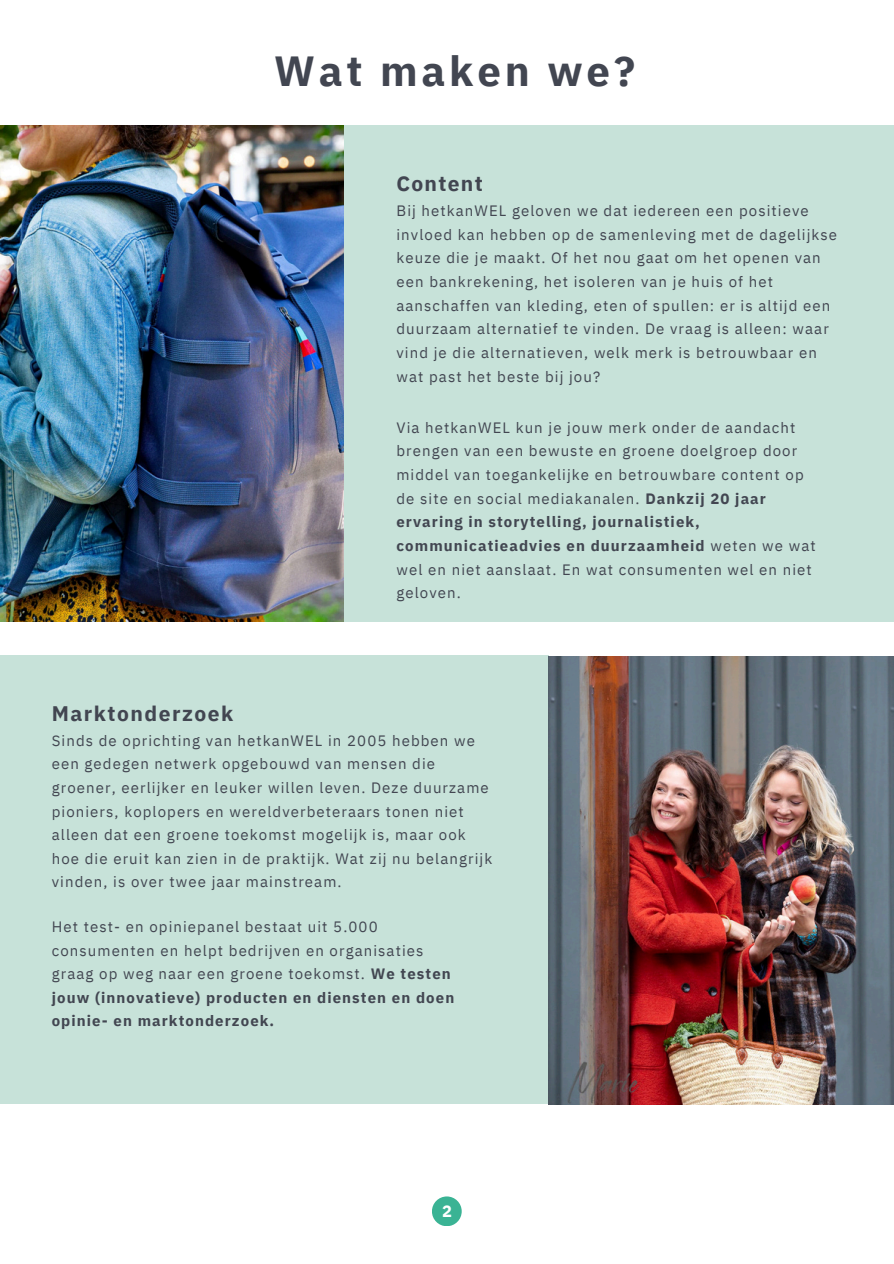
<style>
.page{position:relative;width:894px;height:1264px;background:#fff}
.page>*{position:absolute;margin:0;border:0;box-sizing:border-box;transform-origin:0 0}
.t1{font:700 42px "IBM Plex Sans";letter-spacing:.09em;color:#424651}
.t2{font:700 21px "IBM Plex Sans";letter-spacing:.07em;color:#424651}
.t3{font:700 16.5px "IBM Plex Sans";color:#fff}
.t4{font:15px/23.7px "IBM Plex Sans";letter-spacing:.07em;color:#424651}
.s1{font-weight:700}
</style>
<div class="page">
<div style="left:0;top:655px;width:549px;height:448px;background:#c7e2d9"></div>
<img style="left:0;top:125px;width:344px;height:497px">
<div style="left:344px;top:125px;width:549px;height:497px;background:#c7e2d9"></div>
<div style="left:432px;top:1196px;width:29px;height:30px;background:#3ab394;border-radius:50%"></div>
<img style="left:549px;top:656px;width:344px;height:448px">
<p class="t1" style="left:274px;top:43px;width:362px">Wat maken we?</p>
<p class="t2" style="left:396px;top:170px;width:88px">Content</p>
<p class="t4" style="left:396px;top:199px;width:442px">Bij hetkanWEL geloven we dat iedereen een positieve invloed kan hebben op de samenleving met de dagelijkse keuze die je maakt. Of het nou gaat om het openen van een bankrekening, het isoleren van je huis of het aanschaffen van kleding, eten of spullen: er is altijd een duurzaam alternatief te vinden. De vraag is alleen: waar vind je die alternatieven, welk merk is betrouwbaar en wat past het beste bij jou?</p>
<p class="t4" style="left:396px;top:415px;width:421px">Via hetkanWEL kun je jouw merk onder de aandacht brengen van een bewuste en groene doelgroep door middel van toegankelijke en betrouwbare content op de site en social mediakanalen. <span class="s1">Dankzij 20 jaar ervaring in storytelling, journalistiek, communicatieadvies en duurzaamheid</span> weten we wat wel en niet aanslaat. En wat consumenten wel en niet geloven.</p>
<p class="t2" style="left:52px;top:699px;width:183px">Marktonderzoek</p>
<p class="t4" style="left:52px;top:728px;width:442px">Sinds de oprichting van hetkanWEL in 2005 hebben we een gedegen netwerk opgebouwd van mensen die groener, eerlijker en leuker willen leven. Deze duurzame pioniers, koplopers en wereldverbeteraars tonen niet alleen dat een groene toekomst mogelijk is, maar ook hoe die eruit kan zien in de praktijk. Wat zij nu belangrijk vinden, is over twee jaar mainstream.</p>
<p class="t4" style="left:52px;top:914px;width:404px">Het test- en opiniepanel bestaat uit 5.000 consumenten en helpt bedrijven en organisaties graag op weg naar een groene toekomst. <span class="s1">We testen jouw (innovatieve) producten en diensten en doen opinie- en marktonderzoek.</span></p>
<h1 class="t3" style="left:442px;top:1199px;width:11px">2</h1>
</div>
